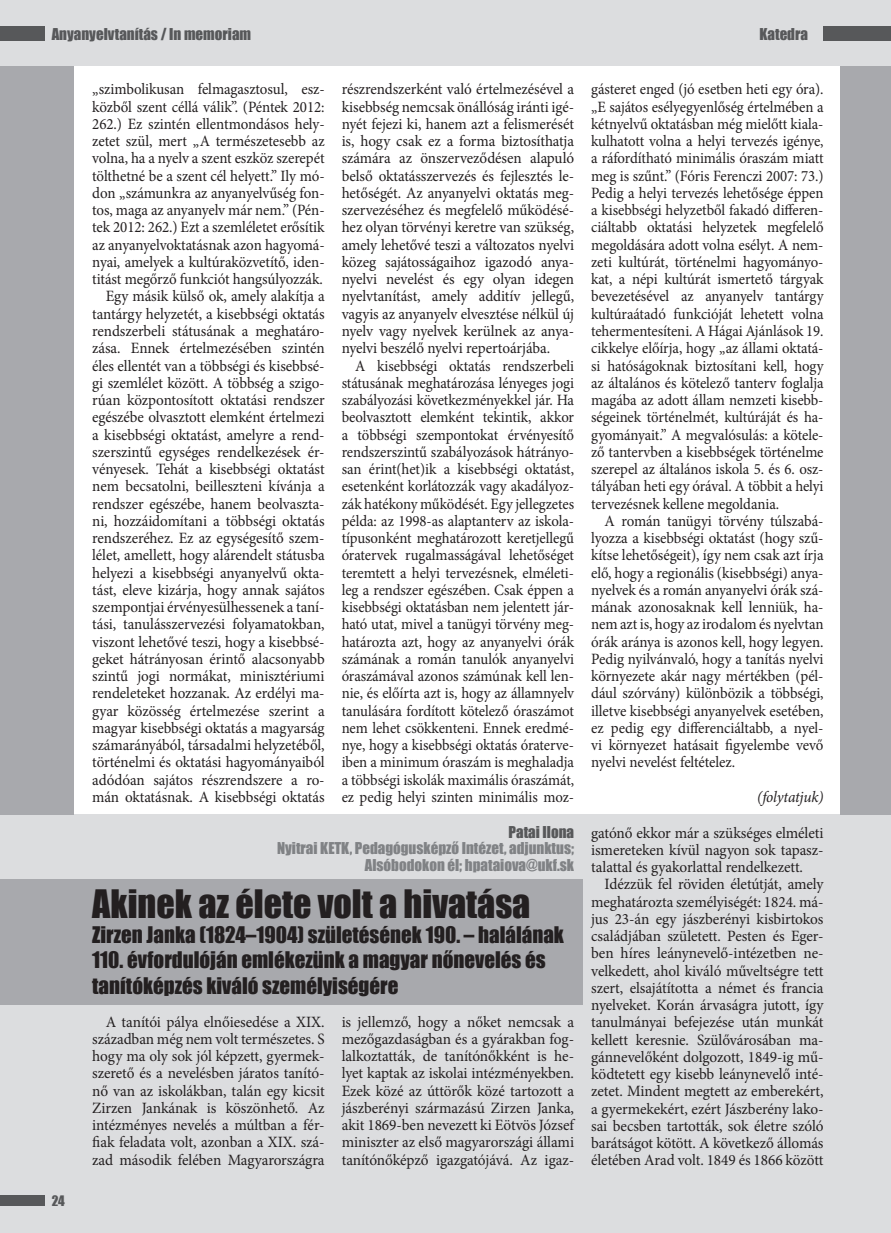
<style>
.page{position:relative;width:891px;height:1233px;background:#fff}
.page>*{position:absolute;margin:0;border:0;box-sizing:border-box;transform-origin:0 0}
.cim{font:36px "Impact";color:#231f20}
.cim-2{font:21px/25.2px "Impact";color:#231f20}
.szoveg{font:15.75px/17.2px "Minion Pro";letter-spacing:-.005em;color:#231f20;text-align:justify;scale:.94 1}
.szoveg-2{font:15.75px/17.2px "Minion Pro";letter-spacing:-.005em;color:#231f20;text-align:justify;scale:.96 1}
.szoveg-3{font:15.75px/17.2px "Minion Pro";letter-spacing:-.005em;color:#231f20;text-align:justify}
.szoveg-4{font:15.75px/17.2px "Minion Pro";letter-spacing:-.005em;color:#231f20;text-align:justify;scale:.95 1}
.szoveg-5{font:italic 15.75px "Minion Pro";letter-spacing:-.015em;color:#231f20}
.szerzo{font:15px/16.5px "Impact";color:#808285;text-align:right}
.rovat{font:15px "Impact";color:#57585a}
.szerzo-2{font:15px "Impact";color:#57585a}
.cim-3{font:13.35px "Impact";color:#57585a}
</style>
<div class="page">
<div style="left:0;top:0;width:891px;height:66px;background:#dcdddf"></div>
<div style="left:0;top:814px;width:891px;height:418px;background:#dcdddf"></div>
<div style="left:0;top:66px;width:74px;height:748px;background:#a8a9ad"></div>
<div style="left:0;top:878px;width:583px;height:126px;background:#a8a9ad"></div>
<div style="left:841px;top:66px;width:50px;height:748px;background:#a8a9ad"></div>
<div style="left:824px;top:26px;width:67px;height:14px;background:#57585a"></div>
<div style="left:0;top:26px;width:45px;height:14px;background:#57585a"></div>
<div style="left:0;top:1195px;width:45px;height:10px;background:#57585a"></div>
<p class="rovat" style="left:52px;top:23px;width:201px">Anyanyelvtanítás / In memoriam</p>
<p class="rovat" style="left:760px;top:23px;width:50px">Katedra</p>
<p class="cim-3" style="left:52px;top:1190px;width:15px">24</p>
<p class="szoveg-4" style="left:92px;top:81px;width:246px">„szimbolikusan felmagasztosul, esz&shy;közből szent céllá válik”. (Péntek 2012:<br>262.) Ez szintén ellentmondásos hely&shy;zetet szül, mert „A természetesebb az volna, ha a nyelv a szent eszköz szerepét tölthetné be a szent cél helyett.” Ily mó&shy;don „számunkra az anyanyelvűség fon&shy;tos, maga az anyanyelv már nem.” (Pén&shy;tek 2012: 262.) Ezt a szemléletet erősítik az anyanyelvoktatásnak azon hagyomá&shy;nyai, amelyek a kultúraközvetítő, iden&shy;titást megőrző funkciót hangsúlyozzák.</p>
<p class="szoveg-2" style="left:92px;top:288px;width:244px;text-indent:14px">Egy másik külső ok, amely alakítja a tantárgy helyzetét, a kisebbségi oktatás rendszerbeli státusának a meghatáro&shy;zása. Ennek értelmezésében szintén éles ellentét van a többségi és kisebbsé&shy;gi szemlélet között. A többség a szigo&shy;rúan központosított oktatási rendszer egészébe olvasztott elemként értelmezi a kisebbségi oktatást, amelyre a rend&shy;szerszintű egységes rendelkezések ér&shy;vényesek. Tehát a kisebbségi oktatást nem becsatolni, beilleszteni kívánja a rendszer egészébe, hanem beolvaszta&shy;ni, hozzáidomítani a többségi oktatás rendszeréhez. Ez az egységesítő szem&shy;lélet, amellett, hogy alárendelt státusba helyezi a kisebbségi anyanyelvű okta&shy;tást, eleve kizárja, hogy annak sajátos szempontjai érvényesülhessenek a taní&shy;tási, tanulásszervezési folyamatokban, viszont lehetővé teszi, hogy a kisebbsé&shy;geket hátrányosan érintő alacsonyabb szintű jogi normákat, minisztériumi rendeleteket hozzanak. Az erdélyi ma&shy;gyar közösség értelmezése szerint a magyar kisebbségi oktatás a magyarság számarányából, társadalmi helyzetéből, történelmi és oktatási hagyományaiból adódóan sajátos részrendszere a ro&shy;mán oktatásnak. A kisebbségi oktatás</p>
<p class="szoveg-2" style="left:342px;top:81px;width:244px">részrendszerként való értelmezésével a kisebbség nemcsak önállóság iránti igé&shy;nyét fejezi ki, hanem azt a felismerését is, hogy csak ez a forma biztosíthatja számára az önszerveződésen alapuló belső oktatásszervezés és fejlesztés le&shy;hetőségét. Az anyanyelvi oktatás meg&shy;szervezéséhez és megfelelő működésé&shy;hez olyan törvényi keretre van szükség, amely lehetővé teszi a változatos nyelvi közeg sajátosságaihoz igazodó anya&shy;nyelvi nevelést és egy olyan idegen nyelvtanítást, amely additív jellegű, vagyis az anyanyelv elvesztése nélkül új nyelv vagy nyelvek kerülnek az anya&shy;nyelvi beszélő nyelvi repertoárjába.</p>
<p class="szoveg" style="left:342px;top:357px;width:249px;text-indent:14px">A kisebbségi oktatás rendszerbeli státusának meghatározása lényeges jogi szabályozási következményekkel jár. Ha beolvasztott elemként tekintik, akkor a többségi szempontokat érvényesítő rendszerszintű szabályozások hátrányo&shy;san érint(het)ik a kisebbségi oktatást, esetenként korlátozzák vagy akadályoz&shy;zák hatékony működését. Egy jellegzetes példa: az 1998-as alaptanterv az iskola&shy;típusonként meghatározott keretjellegű óratervek rugalmasságával lehetőséget teremtett a helyi tervezésnek, elméleti&shy;leg a rendszer egészében. Csak éppen a kisebbségi oktatásban nem jelentett jár&shy;ható utat, mivel a tanügyi törvény meg&shy;határozta azt, hogy az anyanyelvi órák számának a román tanulók anyanyelvi óraszámával azonos számúnak kell len&shy;nie, és előírta azt is, hogy az államnyelv tanulására fordított kötelező óraszámot nem lehet csökkenteni. Ennek eredmé&shy;nye, hogy a kisebbségi oktatás óraterve&shy;iben a minimum óraszám is meghaladja a többségi iskolák maximális óraszámát, ez pedig helyi szinten minimális moz-</p>
<p class="szerzo-2" style="left:509px;top:820px;width:67px">Patai Ilona</p>
<p class="szerzo" style="left:277px;top:840px;width:299px">Nyitrai KETK, Pedagógusképző Intézet, adjunktus;<br>Alsóbodokon él; hpataiova@ukf.sk</p>
<p class="cim" style="left:92px;top:876px;width:440px">Akinek az élete volt a hivatása</p>
<p class="cim-2" style="left:92px;top:921px;width:473px">Zirzen Janka (1824–1904) születésének 190. – halálának<br>110. évfordulóján emlékezünk a magyar nőnevelés és tanítóképzés kiváló személyiségére</p>
<p class="szoveg-3" style="left:92px;top:1012px;width:234px;text-indent:14px">A tanítói pálya elnőiesedése a XIX. században még nem volt természetes. S hogy ma oly sok jól képzett, gyermek&shy;szerető és a nevelésben járatos tanító&shy;nő van az iskolákban, talán egy kicsit Zirzen Jankának is köszönhető. Az intézményes nevelés a múltban a fér&shy;fiak feladata volt, azonban a XIX. szá&shy;zad második felében Magyarországra</p>
<p class="szoveg-3" style="left:342px;top:1012px;width:234px">is jellemző, hogy a nőket nemcsak a mezőgazdaságban és a gyárakban fog&shy;lalkoztatták, de tanítónőkként is he&shy;lyet kaptak az iskolai intézményekben.<br>Ezek közé az úttörők közé tartozott a jászberényi származású Zirzen Janka, akit 1869-ben nevezett ki Eötvös József miniszter az első magyarországi állami tanítónőképző igazgatójává. Az igaz-</p>
<p class="szoveg" style="left:591px;top:81px;width:249px">gásteret enged (jó esetben heti egy óra). „E sajátos esélyegyenlőség értelmében a kétnyelvű oktatásban még mielőtt kiala&shy;kulhatott volna a helyi tervezés igénye, a ráfordítható minimális óraszám miatt meg is szűnt.” (Fóris Ferenczi 2007: 73.)<br>Pedig a helyi tervezés lehetősége éppen a kisebbségi helyzetből fakadó differen&shy;ciáltabb oktatási helyzetek megfelelő megoldására adott volna esélyt. A nem&shy;zeti kultúrát, történelmi hagyományo&shy;kat, a népi kultúrát ismertető tárgyak bevezetésével az anyanyelv tantárgy kultúraátadó funkcióját lehetett volna tehermentesíteni. A Hágai Ajánlások 19. cikkelye előírja, hogy „az állami oktatá&shy;si hatóságoknak biztosítani kell, hogy az általános és kötelező tanterv foglalja magába az adott állam nemzeti kisebb&shy;ségeinek történelmét, kultúráját és ha&shy;gyományait.” A megvalósulás: a kötele&shy;ző tantervben a kisebbségek történelme szerepel az általános iskola 5. és 6. osz&shy;tályában heti egy órával. A többit a helyi tervezésnek kellene megoldania.</p>
<p class="szoveg-4" style="left:591px;top:512px;width:246px;text-indent:14px">A román tanügyi törvény túlszabá&shy;lyozza a kisebbségi oktatást (hogy szű&shy;kítse lehetőségeit), így nem csak azt írja elő, hogy a regionális (kisebbségi) anya&shy;nyelvek és a román anyanyelvi órák szá&shy;mának azonosaknak kell lenniük, ha&shy;nem azt is, hogy az irodalom és nyelvtan órák aránya is azonos kell, hogy legyen.<br>Pedig nyilvánvaló, hogy a tanítás nyelvi környezete akár nagy mértékben (pél&shy;dául szórvány) különbözik a többségi, illetve kisebbségi anyanyelvek esetében, ez pedig egy differenciáltabb, a nyel&shy;vi környezet hatásait figyelembe vevő nyelvi nevelést feltételez.</p>
<p class="szoveg-5" style="left:757px;top:786px;width:68px">(folytatjuk)</p>
<p class="szoveg-3" style="left:591px;top:824px;width:234px">gatónő ekkor már a szükséges elméleti ismereteken kívül nagyon sok tapasz&shy;talattal és gyakorlattal rendelkezett.</p>
<p class="szoveg-3" style="left:591px;top:875px;width:234px;text-indent:14px">Idézzük fel röviden életútját, amely meghatározta személyiségét: 1824. má&shy;jus 23-án egy jászberényi kisbirtokos családjában született. Pesten és Eger&shy;ben híres leánynevelő-intézetben ne&shy;velkedett, ahol kiváló műveltségre tett szert, elsajátította a német és francia nyelveket. Korán árvaságra jutott, így tanulmányai befejezése után munkát kellett keresnie. Szülővárosában ma&shy;gánnevelőként dolgozott, 1849-ig mű&shy;ködtetett egy kisebb leánynevelő inté&shy;zetet. Mindent megtett az emberekért, a gyermekekért, ezért Jászberény lako&shy;sai becsben tartották, sok életre szóló barátságot kötött. A következő állomás életében Arad volt. 1849 és 1866 között</p>
</div>
